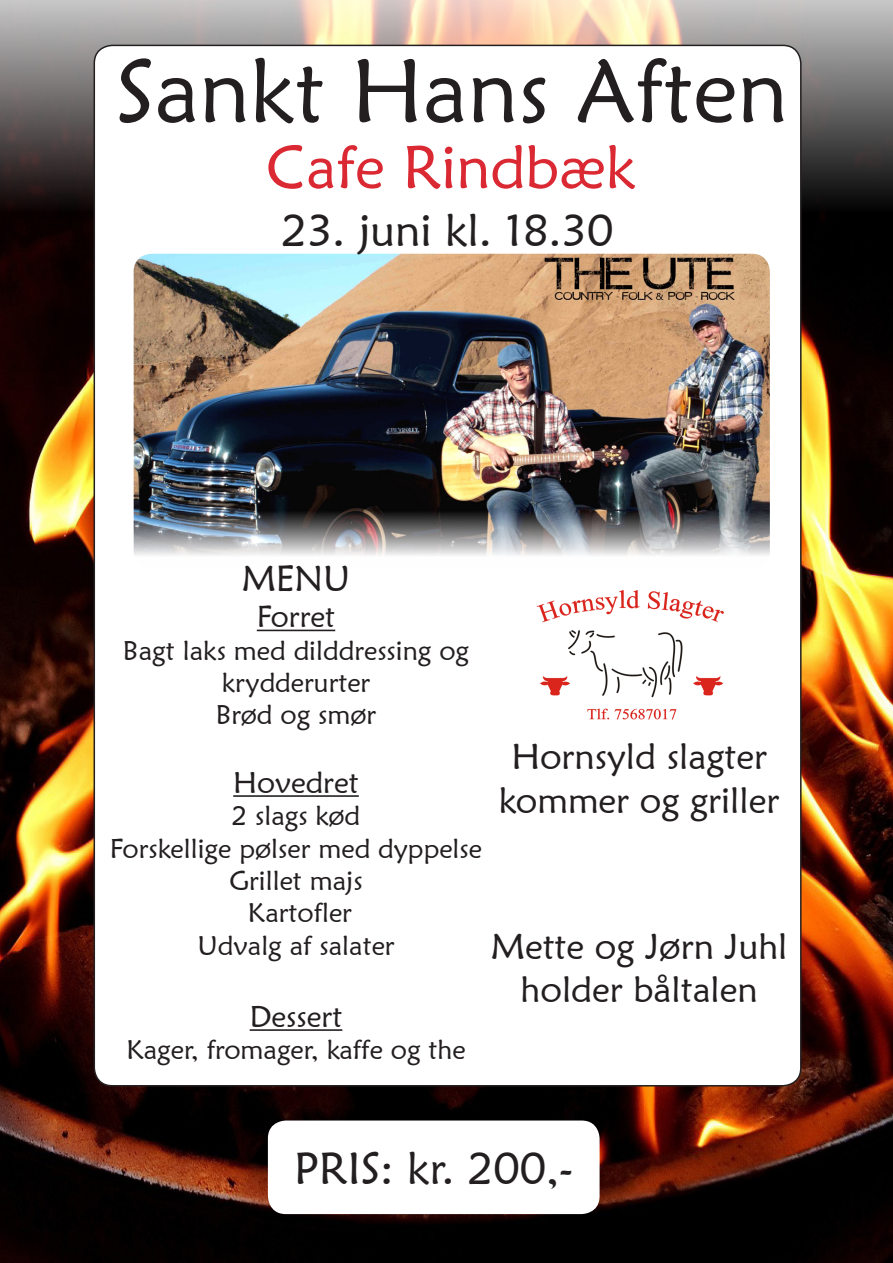
<style>
.page{position:relative;width:893px;height:1263px;background:#fff}
.page>*{position:absolute;margin:0;border:0;box-sizing:border-box;transform-origin:0 0}
.t1{font:90px "Maiandra GD";color:#231f20}
.t2{font:60.45px "Maiandra GD";color:#db2934}
.t3{font:45px "Maiandra GD";color:#231f20}
.t4{font:36px/43.2px "Maiandra GD";color:#231f20;text-align:center}
.t5{font:30px "Maiandra GD";color:#231f20}
.t6{font:27px/32.4px "Maiandra GD";color:#231f20;text-align:center}
</style>
<div class="page">
<img style="left:0;top:0;width:893px;height:1263px">
<div style="left:94px;top:45px;width:707px;height:1041px;background:#fff;border-radius:18px"></div>
<hr style="left:257px;top:630px;width:78px;height:1px;background:#231f20">
<hr style="left:233px;top:795px;width:126px;height:2px;background:#231f20">
<hr style="left:250px;top:1029px;width:92px;height:2px;background:#231f20">
<img style="left:134px;top:254px;width:636px;height:301px">
<div style="left:268px;top:1120px;width:332px;height:94px;background:#fff;border-radius:18px"></div>
<img style="left:536px;top:590px;width:188px;height:130px">
<p class="t1" style="left:116px;top:36px;width:674px">Sankt Hans Aften</p>
<h2 class="t2" style="left:266px;top:130px;width:371px">Cafe Rindbæk</h2>
<p class="t3" style="left:281px;top:202px;width:334px">23. juni kl. 18.30</p>
<p class="t4" style="left:242px;top:556px;width:110px">MENU</p>
<p class="t5" style="left:257px;top:598px;width:80px">Forret</p>
<p class="t6" style="left:123px;top:633px;width:348px">Bagt laks med dilddressing og krydderurter</p>
<p class="t6" style="left:216px;top:698px;width:162px">Brød og smør</p>
<p class="t5" style="left:233px;top:764px;width:127px">Hovedret</p>
<p class="t6" style="left:232px;top:799px;width:130px">2 slags kød</p>
<p class="t6" style="left:110px;top:831px;width:374px">Forskellige pølser med dyppelse</p>
<p class="t6" style="left:229px;top:864px;width:135px">Grillet majs</p>
<p class="t6" style="left:248px;top:896px;width:106px">Kartofler</p>
<p class="t6" style="left:197px;top:929px;width:199px">Udvalg af salater</p>
<p class="t5" style="left:250px;top:998px;width:94px">Dessert</p>
<p class="t6" style="left:126px;top:1033px;width:341px">Kager, fromager, kaffe og the</p>
<p class="t4" style="left:511px;top:735px;width:257px">Hornsyld slagter</p>
<p class="t4" style="left:499px;top:778px;width:282px">kommer og griller</p>
<p class="t4" style="left:491px;top:924px;width:298px">Mette og Jørn Juhl holder båltalen</p>
<p class="t3" style="left:294px;top:1141px;width:280px">PRIS: kr. 200,-</p>
</div>
